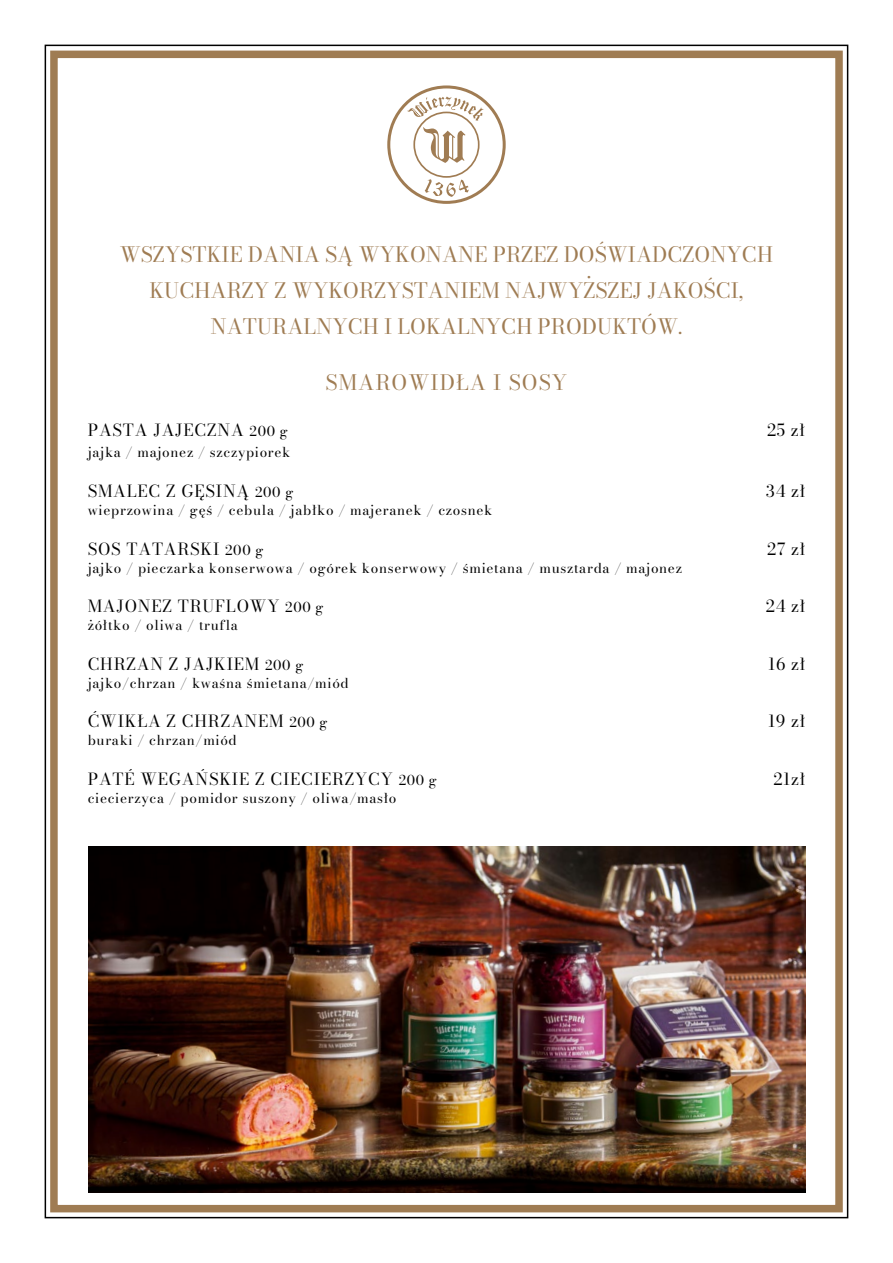
<style>
.page{position:relative;width:893px;height:1263px;background:#fff}
.page>*{position:absolute;margin:0;border:0;box-sizing:border-box;transform-origin:0 0}
.t1{font:21px/36px "Bodoni Moda";color:#9f7c53;text-align:center}
.t2{font:21px "Bodoni Moda";letter-spacing:.05em;color:#9f7c53}
.t3{font:16.5px "Bodoni Moda";letter-spacing:.05em;color:#000}
.t4{font:13.5px "Bodoni Moda";letter-spacing:.05em;color:#000}
.s1{font-size:13.5px}
</style>
<div class="page">
<div style="left:50px;top:51px;width:793px;height:1161px;border:8px solid #9f7c53"></div>
<svg style="left:387px;top:85px;width:119px;height:119px"></svg>
<img style="left:88px;top:846px;width:717px;height:346px">
<h1 class="t1" style="left:120px;top:236px;width:655px">WSZYSTKIE DANIA SĄ WYKONANE PRZEZ DOŚWIADCZONYCH<br>KUCHARZY Z WYKORZYSTANIEM NAJWYŻSZEJ JAKOŚCI,<br>NATURALNYCH I LOKALNYCH PRODUKTÓW.</h1>
<h1 class="t2" style="left:326px;top:368px;width:243px">SMAROWIDŁA I SOSY</h1>
<p class="t3" style="left:88px;top:419px;width:202px">PASTA JAJECZNA <span class="s1">200 g</span></p>
<p class="t3" style="left:767px;top:419px;width:39px">25 zł</p>
<p class="t4" style="left:88px;top:443px;width:204px">jajka / majonez / szczypiorek</p>
<p class="t3" style="left:88px;top:480px;width:207px">SMALEC Z GĘSINĄ <span class="s1">200 g</span></p>
<p class="t3" style="left:766px;top:480px;width:40px">34 zł</p>
<p class="t4" style="left:88px;top:501px;width:406px">wieprzowina / gęś / cebula / jabłko / majeranek / czosnek</p>
<p class="t3" style="left:88px;top:537px;width:177px">SOS TATARSKI <span class="s1">200 g</span></p>
<p class="t3" style="left:767px;top:537px;width:39px">27 zł</p>
<p class="t4" style="left:88px;top:558px;width:596px">jajko / pieczarka konserwowa / ogórek konserwowy / śmietana / musztarda / majonez</p>
<p class="t3" style="left:88px;top:595px;width:237px">MAJONEZ TRUFLOWY <span class="s1">200 g</span></p>
<p class="t3" style="left:766px;top:595px;width:41px">24 zł</p>
<p class="t4" style="left:88px;top:616px;width:152px">żółtko / oliwa / trufla</p>
<p class="t3" style="left:88px;top:652px;width:217px">CHRZAN Z JAJKIEM <span class="s1">200 g</span></p>
<p class="t3" style="left:768px;top:652px;width:38px">16 zł</p>
<p class="t4" style="left:88px;top:674px;width:263px">jajko/chrzan / kwaśna śmietana/miód</p>
<p class="t3" style="left:88px;top:710px;width:241px">ĆWIKŁA Z CHRZANEM <span class="s1">200 g</span></p>
<p class="t3" style="left:768px;top:710px;width:38px">19 zł</p>
<p class="t4" style="left:88px;top:731px;width:151px">buraki / chrzan/miód</p>
<p class="t3" style="left:88px;top:768px;width:351px">PATÉ WEGAŃSKIE Z CIECIERZYCY <span class="s1">200 g</span></p>
<p class="t3" style="left:773px;top:768px;width:33px">21zł</p>
<p class="t4" style="left:88px;top:789px;width:310px">ciecierzyca / pomidor suszony / oliwa/masło</p>
</div>
